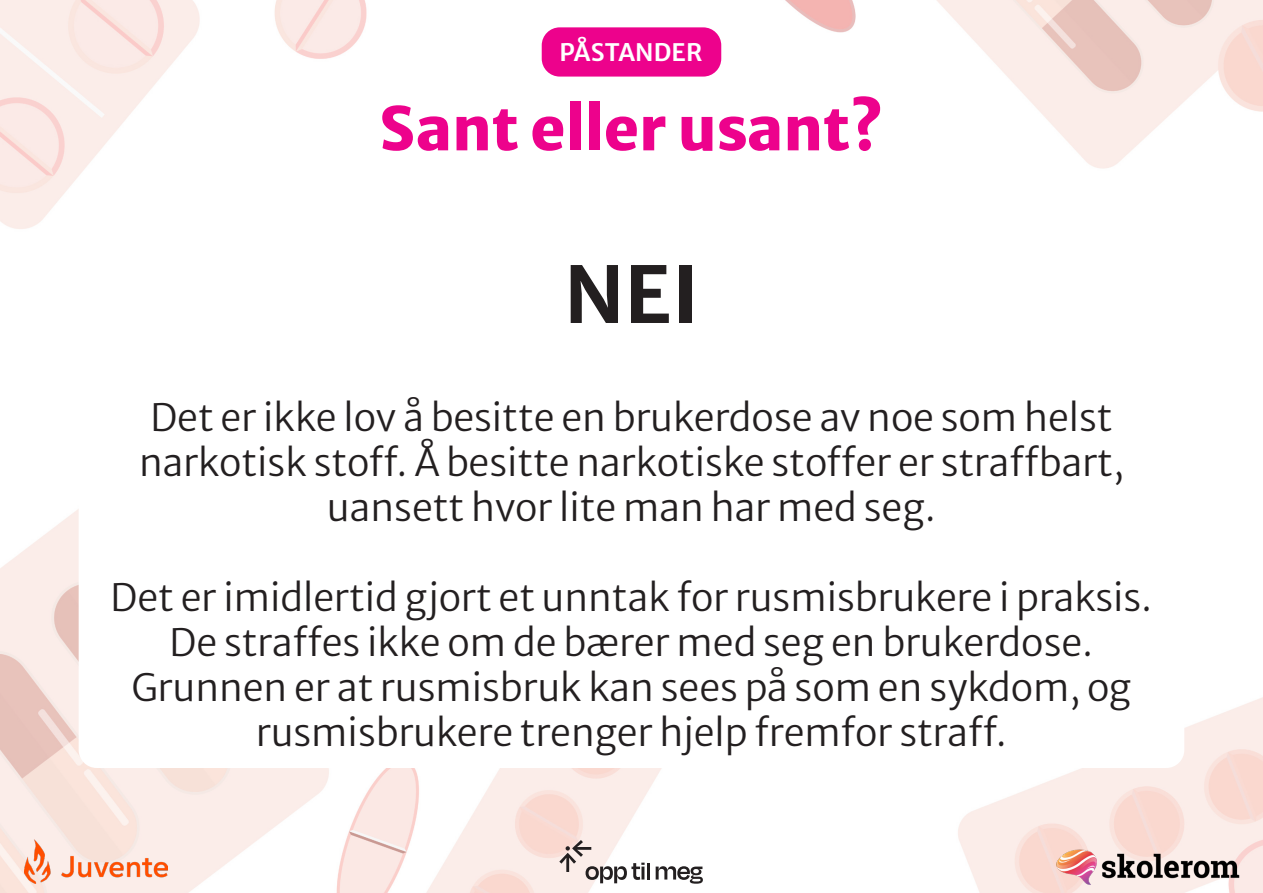
<style>
.page{position:relative;width:1263px;height:893px;background:#fff}
.page>*{position:absolute;margin:0;border:0;box-sizing:border-box;transform-origin:0 0}
.t1{font:700 78px "Merriweather Sans";color:#231f20}
.t2{font:800 60px "Merriweather Sans";color:#ed028c}
.t3{font:37.5px/45px "Merriweather Sans";color:#231f20;text-align:center}
.t4{font:600 24px "Merriweather Sans";letter-spacing:.005em;color:#fff}
</style>
<div class="page">
<img style="left:0;top:0;width:1263px;height:893px">
<svg style="left:336px;top:0;width:570px;height:234px"></svg>
<div style="left:79px;top:372px;width:1105px;height:396px;background:#fff;border-radius:18px"></div>
<div style="left:542px;top:27px;width:179px;height:50px;background:#ed028c;border-radius:18px"></div>
<img style="left:1042px;top:839px;width:219px;height:53px">
<img style="left:24px;top:840px;width:144px;height:43px">
<hr style="left:647px;top:863px;width:3px;height:16px;background:#231f20">
<svg style="left:656px;top:866px;width:47px;height:18px"></svg>
<svg style="left:559px;top:840px;width:86px;height:43px"></svg>
<p class="t4" style="left:559px;top:31px;width:144px">PÅSTANDER</p>
<h2 class="t2" style="left:379px;top:76px;width:506px">Sant eller usant?</h2>
<h1 class="t1" style="left:564px;top:227px;width:136px">NEI</h1>
<p class="t3" style="left:139px;top:391px;width:986px">Det er ikke lov å besitte en brukerdose av noe som helst narkotisk stoff. Å besitte narkotiske stoffer er straffbart, uansett hvor lite man har med seg.</p>
<p class="t3" style="left:111px;top:571px;width:1043px">Det er imidlertid gjort et unntak for rusmisbrukere i praksis.<br>De straffes ikke om de bærer med seg en brukerdose.<br>Grunnen er at rusmisbruk kan sees på som en sykdom, og rusmisbrukere trenger hjelp fremfor straff.</p>
</div>
